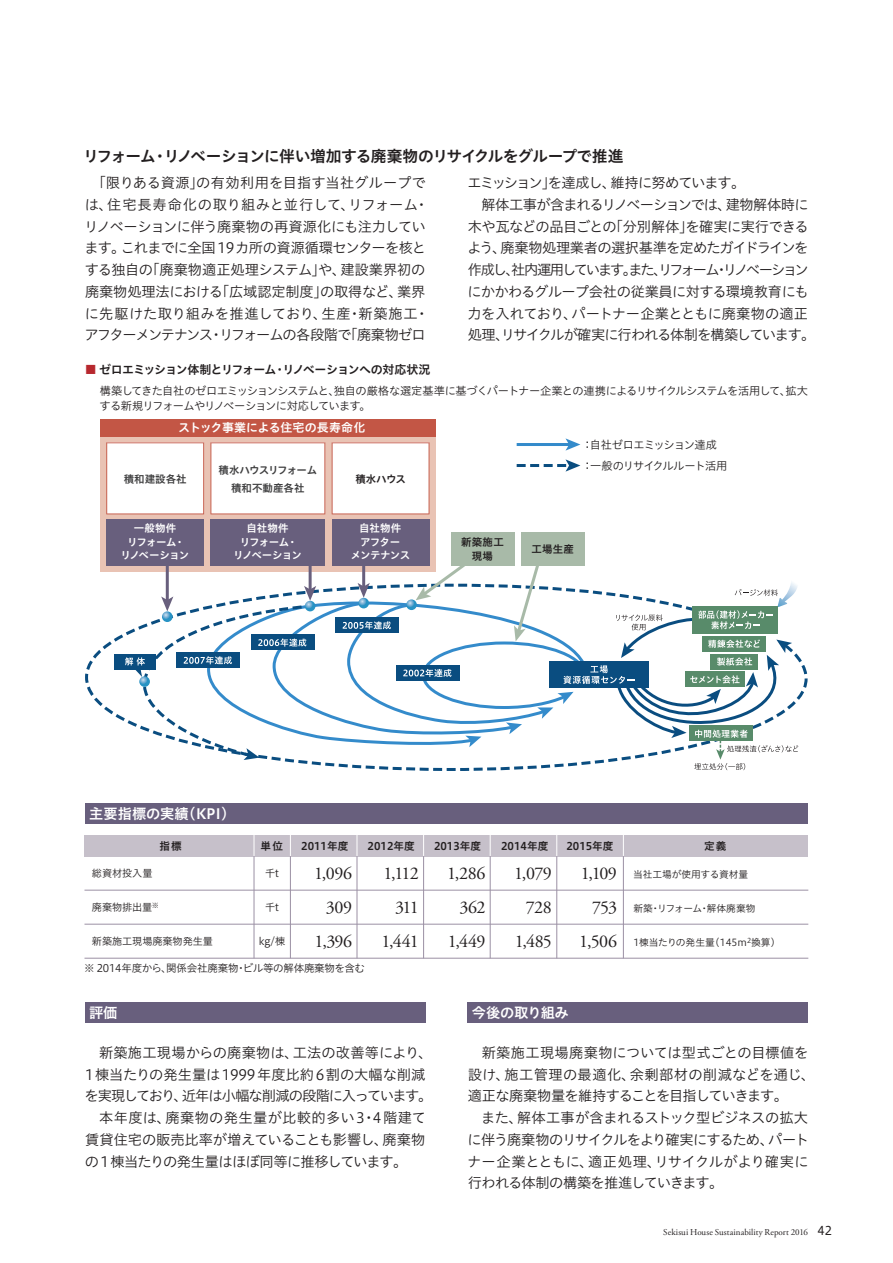
<style>
.page{position:relative;width:893px;height:1263px;background:#fff}
.page>*{position:absolute;margin:0;border:0;box-sizing:border-box;transform-origin:0 0}
.t1{font:18px/34px "Adobe Garamond Pro";letter-spacing:-.03em;color:#231f20;text-align:right}
.t2{font:18px/34px "Adobe Garamond Pro";letter-spacing:-.075em;color:#231f20;text-align:right}
.t3{font:15.75px "Hiragino UD Sans Std W6 90 pv RKSJ H";letter-spacing:-.06em;color:#231f20}
.t4{font:14.25px/21.8px "Hiragino UD Sans Std W3 90 pv RKSJ H";letter-spacing:-.06em;color:#231f20}
.t5{font:14.25px/21.8px "Hiragino UD Sans Std W3 90 pv RKSJ H";letter-spacing:-.015em;color:#231f20;text-align:center}
.t6{font:14.25px/21.8px "Hiragino UD Sans Std W3 90 pv RKSJ H";letter-spacing:-.035em;color:#231f20}
.t7{font:14.25px/21.8px "Hiragino UD Sans Std W3 90 pv RKSJ H";letter-spacing:-.01em;color:#231f20}
.t8{font:14.25px "Hiragino UD Sans Std W6 90 pv RKSJ H";color:#fff}
.t9{font:14.25px "Hiragino UD Sans Std W6 90 pv RKSJ H";letter-spacing:-.02em;color:#fff}
.t10{font:12px "Hiragino UD Sans Std W6 90 pv RKSJ H";letter-spacing:-.065em;color:#231f20}
.t11{font:12px "Hiragino UD Sans Std W6 90 pv RKSJ H";color:#fff}
.t12{font:11.25px/15px "Hiragino UD Sans Std N W3 90 pv RKSJ H";letter-spacing:-.065em;color:#231f20}
.t13{font:10.65px "Hiragino UD Sans Std N W6 90 pv RKSJ H";color:#231f20}
.t14{font:10.5px/13.5px "Hiragino UD Sans Std W6 90 pv RKSJ H";letter-spacing:-.055em;color:#fff;text-align:center}
.t15{font:10.5px "Hiragino UD Sans Std N W3 90 pv RKSJ H";letter-spacing:-.02em;color:#231f20}
.t16{font:10.5px/18px "Hiragino UD Sans Std W6 90 pv RKSJ H";letter-spacing:-.02em;color:#3e3e3f;text-align:center}
.t17{font:10.5px/13.5px "Hiragino UD Sans Std W6 90 pv RKSJ H";letter-spacing:.02em;color:#231f20;text-align:center}
.t18{font:10.5px "Hiragino UD Sans Std W6 90 pv RKSJ H";color:#3e3e3f}
.t19{font:10.2px "Hiragino UD Sans Std N W3 90 pv RKSJ H";letter-spacing:-.01em;color:#231f20}
.t20{font:9.75px "Hiragino UD Sans Std N W3 90 pv RKSJ H";color:#231f20}
.t21{font:9px "Adobe Garamond Pro";letter-spacing:.005em;color:#231f20}
.s1{color:#b7282e}
.s2{font-family:"Hiragino UD Sans Std W4 90 pv RKSJ H";font-size:12px}
</style>
<div class="page">
<div style="left:100px;top:419px;width:336px;height:153px;background:linear-gradient(to right,#e5c0b2,#ebc4b5)"></div>
<div style="left:100px;top:419px;width:336px;height:17px;background:#c35645"></div>
<svg style="left:106px;top:442px;width:98px;height:72px"></svg>
<svg style="left:210px;top:442px;width:115px;height:72px"></svg>
<div style="left:85px;top:803px;width:723px;height:21px;background:#685f7d"></div>
<div style="left:84px;top:835px;width:724px;height:21px;background:#c6c0ca"></div>
<hr style="left:84px;top:958px;width:724px;height:1px;background:#9b90a4">
<hr style="left:84px;top:890px;width:724px;height:1px;background:#9b90a4">
<svg style="left:254px;top:835px;width:1px;height:21px"></svg>
<svg style="left:290px;top:835px;width:1px;height:21px"></svg>
<svg style="left:357px;top:835px;width:1px;height:21px"></svg>
<svg style="left:423px;top:835px;width:1px;height:21px"></svg>
<svg style="left:490px;top:835px;width:1px;height:21px"></svg>
<svg style="left:556px;top:835px;width:1px;height:21px"></svg>
<svg style="left:623px;top:835px;width:1px;height:21px"></svg>
<hr style="left:84px;top:924px;width:724px;height:1px;background:#9b90a4">
<hr style="left:254px;top:856px;width:1px;height:102px;background:#9b90a4">
<hr style="left:290px;top:856px;width:1px;height:102px;background:#9b90a4">
<hr style="left:357px;top:856px;width:1px;height:102px;background:#9b90a4">
<hr style="left:423px;top:856px;width:1px;height:102px;background:#9b90a4">
<hr style="left:490px;top:856px;width:1px;height:102px;background:#9b90a4">
<hr style="left:556px;top:856px;width:1px;height:102px;background:#9b90a4">
<hr style="left:623px;top:856px;width:1px;height:102px;background:#9b90a4">
<div style="left:468px;top:1002px;width:340px;height:21px;background:#685f7d"></div>
<div style="left:85px;top:1002px;width:340px;height:21px;background:#685f7d"></div>
<svg style="left:332px;top:442px;width:97px;height:72px"></svg>
<svg style="left:85px;top:634px;width:723px;height:137px"></svg>
<hr style="left:517px;top:443px;width:53px;height:3px;background:#348bcb">
<svg style="left:565px;top:438px;width:15px;height:13px"></svg>
<svg style="left:517px;top:459px;width:63px;height:13px"></svg>
<div style="left:106px;top:519px;width:98px;height:46px;background:#685f7d"></div>
<div style="left:210px;top:519px;width:115px;height:46px;background:#685f7d"></div>
<div style="left:332px;top:519px;width:97px;height:46px;background:#685f7d"></div>
<div style="left:114px;top:654px;width:42px;height:15px;background:#0a4d80"></div>
<svg style="left:125px;top:557px;width:675px;height:213px"></svg>
<div style="left:451px;top:532px;width:63px;height:34px;background:#a8baa8"></div>
<div style="left:521px;top:532px;width:64px;height:34px;background:#a8baa8"></div>
<p class="t3" style="left:83px;top:150px;width:542px">リフォーム・リノベーションに伴い増加する廃棄物のリサイクルをグループで推進</p>
<p class="t5" style="left:84px;top:174px;width:346px">「限りある資源」の有効利用を目指す当社グループでは、住宅長寿命化の取り組みと並行して、リフォーム・リノベーションに伴う廃棄物の再資源化にも注力しています。これまでに全国19カ所の資源循環センターを核とする独自の「廃棄物適正処理システム」や、建設業界初の廃棄物処理法における「広域認定制度」の取得など、業界に先駆けた取り組みを推進しており、生産・新築施工・アフターメンテナンス・リフォームの各段階で「廃棄物ゼロ</p>
<p class="t4" style="left:467px;top:174px;width:350px">エミッション」を達成し、維持に努めています。<br>　解体工事が含まれるリノベーションでは、建物解体時に木や瓦などの品目ごとの「分別解体」を確実に実行できるよう、廃棄物処理業者の選択基準を定めたガイドラインを作成し、社内運用しています。また、リフォーム・リノベーションにかかわるグループ会社の従業員に対する環境教育にも力を入れており、パートナー企業とともに廃棄物の適正処理、リサイクルが確実に行われる体制を構築しています。</p>
<p class="t10" style="left:85px;top:365px;width:347px"><span class="s1">■</span> ゼロエミッション体制とリフォーム・リノベーションへの対応状況</p>
<p class="t12" style="left:100px;top:385px;width:710px">構築してきた自社のゼロエミッションシステムと、独自の厳格な選定基準に基づくパートナー企業との連携によるリサイクルシステムを活用して、拡大する新規リフォームやリノベーションに対応しています。</p>
<p class="t12" style="left:582px;top:436px;width:147px;line-height:21px">：自社ゼロエミッション達成：一般のリサイクルルート活用</p>
<p class="t11" style="left:178px;top:423px;width:189px">ストック事業による住宅の長寿命化</p>
<p class="t18" style="left:124px;top:475px;width:64px">積和建設各社</p>
<p class="t16" style="left:219px;top:462px;width:100px">積水ハウスリフォーム積和不動産各社</p>
<p class="t17" style="left:355px;top:474px;width:52px">積水ハウス</p>
<p class="t14" style="left:121px;top:523px;width:70px">一般物件<br>リフォーム・リノベーション</p>
<p class="t14" style="left:233px;top:523px;width:70px">自社物件<br>リフォーム・リノベーション</p>
<p class="t14" style="left:351px;top:523px;width:61px">自社物件<br>アフター<br>メンテナンス</p>
<p class="t17" style="left:461px;top:537px;width:44px">新築施工現場</p>
<p class="t17" style="left:531px;top:543px;width:44px">工場生産</p>
<p class="t8" style="left:89px;top:809px;width:148px">主要指標の実績（KPI）</p>
<p class="t13" style="left:160px;top:842px;width:24px">指標</p>
<p class="t13" style="left:501px;top:842px;width:49px">2014年度</p>
<p class="t13" style="left:261px;top:842px;width:24px">単位</p>
<p class="t13" style="left:301px;top:842px;width:49px">2011年度</p>
<p class="t13" style="left:368px;top:842px;width:49px">2012年度</p>
<p class="t13" style="left:434px;top:842px;width:49px">2013年度</p>
<p class="t13" style="left:704px;top:842px;width:24px">定義</p>
<p class="t13" style="left:566px;top:842px;width:49px">2015年度</p>
<p class="t1" style="left:579px;top:855px;width:39px">1,109<br>753<br>1,506</p>
<p class="t1" style="left:314px;top:855px;width:39px">1,096<br>309<br>1,396</p>
<p class="t2" style="left:381px;top:855px;width:39px">1,112<br>311<br>1,441</p>
<p class="t1" style="left:447px;top:855px;width:40px">1,286<br>362<br>1,449</p>
<p class="t1" style="left:514px;top:855px;width:39px">1,079<br>728<br>1,485</p>
<p class="t19" style="left:92px;top:869px;width:62px">総資材投入量</p>
<p class="t19" style="left:92px;top:903px;width:69px">廃棄物排出量<sup>※</sup></p>
<p class="t19" style="left:265px;top:869px;width:15px">千t</p>
<p class="t19" style="left:265px;top:903px;width:15px">千t</p>
<p class="t19" style="left:259px;top:937px;width:28px">kg/棟</p>
<p class="t20" style="left:633px;top:870px;width:117px">当社工場が使用する資材量</p>
<p class="t20" style="left:633px;top:904px;width:124px">新築・リフォーム・解体廃棄物</p>
<p class="t19" style="left:92px;top:937px;width:123px">新築施工現場廃棄物発生量</p>
<p class="t20" style="left:633px;top:938px;width:149px">1棟当たりの発生量（145m<sup>2</sup>換算）</p>
<p class="t15" style="left:84px;top:964px;width:282px">※ 2014年度から、関係会社廃棄物・ビル等の解体廃棄物を含む</p>
<p class="t8" style="left:89px;top:1007px;width:30px">評価</p>
<p class="t9" style="left:472px;top:1007px;width:99px">今後の取り組み</p>
<p class="t7" style="left:85px;top:1043px;width:349px">　新築施工現場からの廃棄物は、工法の改善等により、<br>1棟当たりの発生量は1999年度比約6割の大幅な削減を実現しており、近年は小幅な削減の段階に入っています。　本年度は、廃棄物の発生量が比較的多い3・4階建て賃貸住宅の販売比率が増えていることも影響し、廃棄物の1棟当たりの発生量はほぼ同等に推移しています。</p>
<p class="t6" style="left:467px;top:1043px;width:349px">　新築施工現場廃棄物については型式ごとの目標値を設け、施工管理の最適化、余剰部材の削減などを通じ、適正な廃棄物量を維持することを目指していきます。<br>　また、解体工事が含まれるストック型ビジネスの拡大に伴う廃棄物のリサイクルをより確実にするため、パートナー企業とともに、適正処理、リサイクルがより確実に行われる体制の構築を推進していきます。</p>
<p class="t21" style="left:663px;top:1226px;width:170px">Sekisui House Sustainability Report 2016 <span class="s2">42</span></p>
</div>
